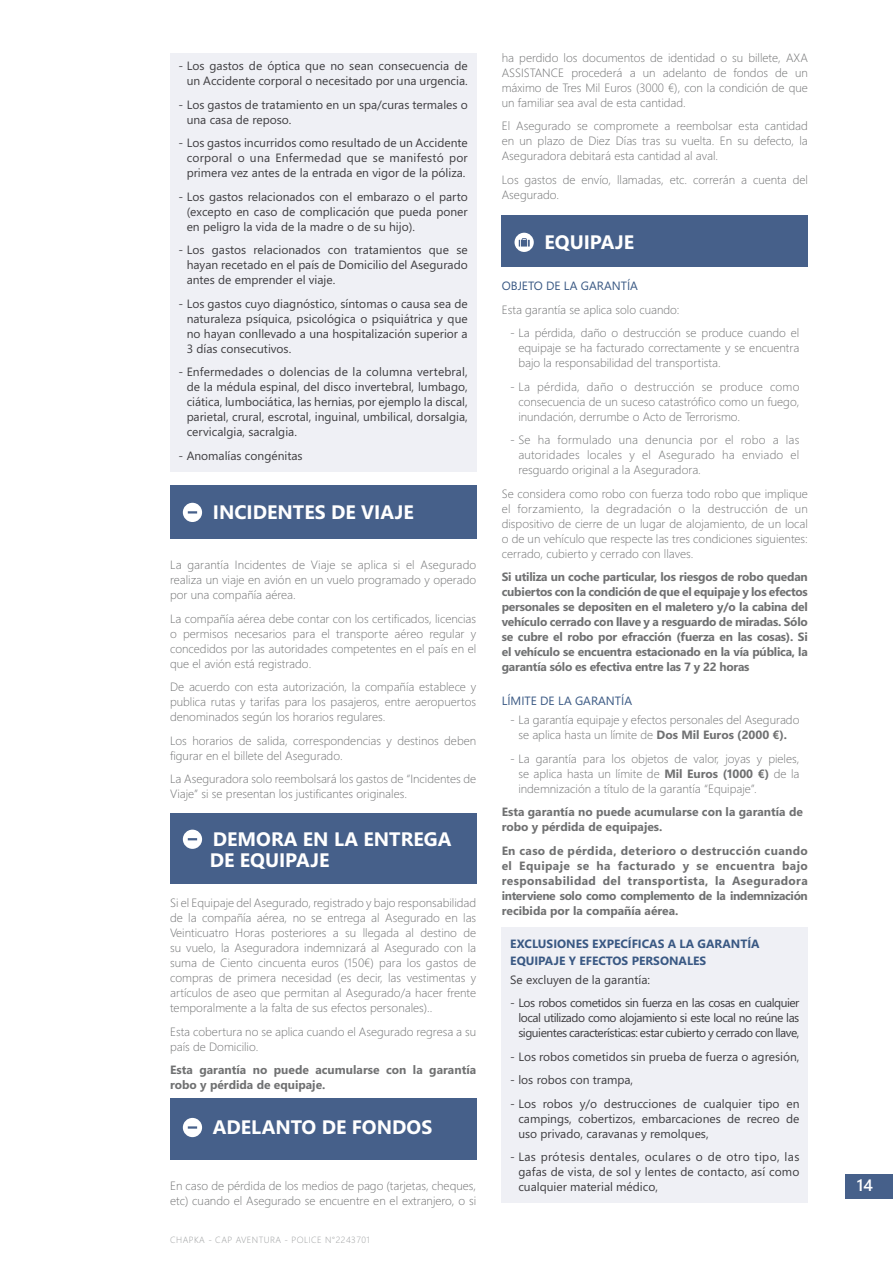
<style>
.page{position:relative;width:893px;height:1263px;background:#fff}
.page>*{position:absolute;margin:0;border:0;box-sizing:border-box;transform-origin:0 0}
.t1{font:700 19.5px/21px "Segoe WP";color:#fff}
.t2{font:600 16.5px "Segoe WP";color:#fff}
.t3{font:300 12px/15px "Segoe WP";color:#707172;text-align:justify}
.t4{font:12px/15px "Segoe WP";color:#3e3d40;text-align:justify}
.t5{font:700 12px/15px "Segoe WP";color:#707172}
.t6{font:700 12px/16.5px "Segoe WP";color:#395883}
.t7{font:12px "Segoe WP";color:#395883}
.t8{font:300 9px "Segoe WP";letter-spacing:.05em;color:#9c9e9f}
.s1{font-weight:700}
</style>
<div class="page">
<div style="left:845px;top:1174px;width:48px;height:24px;background:#46608a"></div>
<div style="left:170px;top:53px;width:306px;height:419px;background:#eff0f5"></div>
<div style="left:502px;top:927px;width:306px;height:275px;background:#eff0f5"></div>
<div style="left:170px;top:486px;width:306px;height:53px;background:#46608a"></div>
<div style="left:170px;top:813px;width:306px;height:70px;background:#46608a"></div>
<div style="left:170px;top:1098px;width:306px;height:61px;background:#46608a"></div>
<div style="left:502px;top:216px;width:306px;height:51px;background:#46608a"></div>
<p class="t4" style="left:179px;top:58px;width:291px;text-align:right">- Los gastos de óptica que no sean consecuencia de un Accidente corporal o necesitado por una urgencia.</p>
<p class="t4" style="left:187px;top:97px;width:283px;text-indent:-8px">- Los gastos de tratamiento en un spa/curas termales o una casa de reposo.</p>
<p class="t4" style="left:187px;top:135px;width:283px;text-indent:-8px">- Los gastos incurridos como resultado de un Accidente corporal o una Enfermedad que se manifestó por primera vez antes de la entrada en vigor de la póliza.</p>
<p class="t4" style="left:187px;top:189px;width:283px;text-indent:-8px">- Los gastos relacionados con el embarazo o el parto (excepto en caso de complicación que pueda poner en peligro la vida de la madre o de su hijo).</p>
<p class="t4" style="left:187px;top:242px;width:283px;text-indent:-8px">- Los gastos relacionados con tratamientos que se hayan recetado en el país de Domicilio del Asegurado antes de emprender el viaje.</p>
<p class="t4" style="left:187px;top:296px;width:283px;text-indent:-8px">- Los gastos cuyo diagnóstico, síntomas o causa sea de naturaleza psíquica, psicológica o psiquiátrica y que no hayan conllevado a una hospitalización superior a 3 días consecutivos.</p>
<p class="t4" style="left:187px;top:364px;width:283px;text-indent:-8px">- Enfermedades o dolencias de la columna vertebral, de la médula espinal, del disco invertebral, lumbago, ciática, lumbociática, las hernias, por ejemplo la discal, parietal, crural, escrotal, inguinal, umbilical, dorsalgia, cervicalgia, sacralgia.</p>
<p class="t4" style="left:179px;top:448px;width:126px">- Anomalías congénitas</p>
<h1 class="t1" style="left:213px;top:500px;width:203px">INCIDENTES DE VIAJE</h1>
<p class="t3" style="left:170px;top:557px;width:308px">La garantía Incidentes de Viaje se aplica si el Asegurado realiza un viaje en avión en un vuelo programado y operado por una compañía aérea.</p>
<p class="t3" style="left:170px;top:610px;width:308px">La compañía aérea debe contar con los certificados, licencias o permisos necesarios para el transporte aéreo regular y concedidos por las autoridades competentes en el país en el que el avión está registrado.</p>
<p class="t3" style="left:170px;top:679px;width:308px">De acuerdo con esta autorización, la compañía establece y publica rutas y tarifas para los pasajeros, entre aeropuertos denominados según los horarios regulares.</p>
<p class="t3" style="left:170px;top:732px;width:308px">Los horarios de salida, correspondencias y destinos deben figurar en el billete del Asegurado.</p>
<p class="t3" style="left:170px;top:771px;width:308px">La Aseguradora solo reembolsará los gastos de “Incidentes de<br>Viaje” si se presentan los justificantes originales.</p>
<h1 class="t1" style="left:210px;top:827px;width:243px">DEMORA EN LA ENTREGA<br>DE EQUIPAJE</h1>
<p class="t3" style="left:170px;top:895px;width:308px">Si el Equipaje del Asegurado, registrado y bajo responsabilidad de la compañía aérea, no se entrega al Asegurado en las Veinticuatro Horas posteriores a su llegada al destino de su vuelo, la Aseguradora indemnizará al Asegurado con la suma de Ciento cincuenta euros (150€) para los gastos de compras de primera necesidad (es decir, las vestimentas y artículos de aseo que permitan al Asegurado/a hacer frente temporalmente a la falta de sus efectos personales)..</p>
<p class="t3" style="left:170px;top:1023px;width:308px">Esta cobertura no se aplica cuando el Asegurado regresa a su país de Domicilio.</p>
<p class="t5" style="left:170px;top:1062px;width:308px">Esta garantía no puede acumularse con la garantía robo y pérdida de equipaje.</p>
<h1 class="t1" style="left:213px;top:1115px;width:221px">ADELANTO DE FONDOS</h1>
<p class="t3" style="left:170px;top:1177px;width:308px">En caso de pérdida de los medios de pago (tarjetas, cheques, etc) cuando el Asegurado se encuentre en el extranjero, o si</p>
<p class="t8" style="left:170px;top:1233px;width:201px">CHAPKA - CAP AVENTURA - POLICE N°2243701</p>
<p class="t3" style="left:502px;top:50px;width:308px">ha perdido los documentos de identidad o su billete, AXA ASSISTANCE procederá a un adelanto de fondos de un máximo de Tres Mil Euros (3000 €), con la condición de que un familiar sea aval de esta cantidad.</p>
<p class="t3" style="left:502px;top:118px;width:308px">El Asegurado se compromete a reembolsar esta cantidad en un plazo de Diez Días tras su vuelta. En su defecto, la Aseguradora debitará esta cantidad al aval.</p>
<p class="t3" style="left:502px;top:172px;width:308px">Los gastos de envío, llamadas, etc. correrán a cuenta del<br>Asegurado.</p>
<h1 class="t1" style="left:544px;top:230px;width:91px">EQUIPAJE</h1>
<p class="t7" style="left:502px;top:278px;width:138px">OBJETO DE LA GARANTÍA</p>
<p class="t3" style="left:502px;top:301px;width:179px">Esta garantía se aplica solo cuando:</p>
<p class="t3" style="left:518px;top:325px;width:283px;text-indent:-8px">- La pérdida, daño o destrucción se produce cuando el equipaje se ha facturado correctamente y se encuentra bajo la responsabilidad del transportista.</p>
<p class="t3" style="left:518px;top:378px;width:283px;text-indent:-8px">- La pérdida, daño o destrucción se produce como consecuencia de un suceso catastrófico como un fuego, inundación, derrumbe o Acto de Terrorismo.</p>
<p class="t3" style="left:518px;top:432px;width:283px;text-indent:-8px">- Se ha formulado una denuncia por el robo a las autoridades locales y el Asegurado ha enviado el resguardo original a la Aseguradora.</p>
<p class="t3" style="left:502px;top:485px;width:308px">Se considera como robo con fuerza todo robo que implique el forzamiento, la degradación o la destrucción de un dispositivo de cierre de un lugar de alojamiento, de un local o de un vehículo que respecte las tres condiciones siguientes: cerrado, cubierto y cerrado con llaves.</p>
<p class="t5" style="left:502px;top:569px;width:308px;text-align:justify">Si utiliza un coche particular, los riesgos de robo quedan cubiertos con la condición de que el equipaje y los efectos personales se depositen en el maletero y/o la cabina del vehículo cerrado con llave y a resguardo de miradas. Sólo se cubre el robo por efracción (fuerza en las cosas). Si el vehículo se encuentra estacionado en la vía pública, la garantía sólo es efectiva entre las 7 y 22 horas</p>
<p class="t7" style="left:502px;top:692px;width:132px">LÍMITE DE LA GARANTÍA</p>
<p class="t3" style="left:510px;top:712px;width:291px;text-align:center">- La garantía equipaje y efectos personales del Asegurado se aplica hasta un límite de <span class="s1">Dos Mil Euros (2000 €).</span></p>
<p class="t3" style="left:518px;top:750px;width:283px;text-indent:-8px">- La garantía para los objetos de valor, joyas y pieles, se aplica hasta un límite de <span class="s1">Mil Euros (1000 €)</span> de la indemnización a título de la garantía “Equipaje”.</p>
<p class="t5" style="left:502px;top:804px;width:303px">Esta garantía no puede acumularse con la garantía de robo y pérdida de equipajes.</p>
<p class="t5" style="left:502px;top:842px;width:308px;text-align:justify">En caso de pérdida, deterioro o destrucción cuando el Equipaje se ha facturado y se encuentra bajo responsabilidad del transportista, la Aseguradora interviene solo como complemento de la indemnización recibida por la compañía aérea.</p>
<p class="t6" style="left:510px;top:935px;width:251px">EXCLUSIONES EXPECÍFICAS A LA GARANTÍA<br>EQUIPAJE Y EFECTOS PERSONALES</p>
<p class="t4" style="left:510px;top:971px;width:141px">Se excluyen de la garantía:</p>
<p class="t4" style="left:518px;top:995px;width:283px;text-indent:-8px">- Los robos cometidos sin fuerza en las cosas en cualquier local utilizado como alojamiento si este local no reúne las siguientes características: estar cubierto y cerrado con llave,</p>
<p class="t4" style="left:510px;top:1048px;width:291px">- Los robos cometidos sin prueba de fuerza o agresión,</p>
<p class="t4" style="left:510px;top:1072px;width:124px">- los robos con trampa,</p>
<p class="t4" style="left:518px;top:1095px;width:283px;text-indent:-8px">- Los robos y/o destrucciones de cualquier tipo en campings, cobertizos, embarcaciones de recreo de uso privado, caravanas y remolques,</p>
<p class="t4" style="left:518px;top:1149px;width:283px;text-indent:-8px">- Las prótesis dentales, oculares o de otro tipo, las gafas de vista, de sol y lentes de contacto, así como cualquier material médico,</p>
<h2 class="t2" style="left:857px;top:1174px;width:18px">14</h2>
</div>
